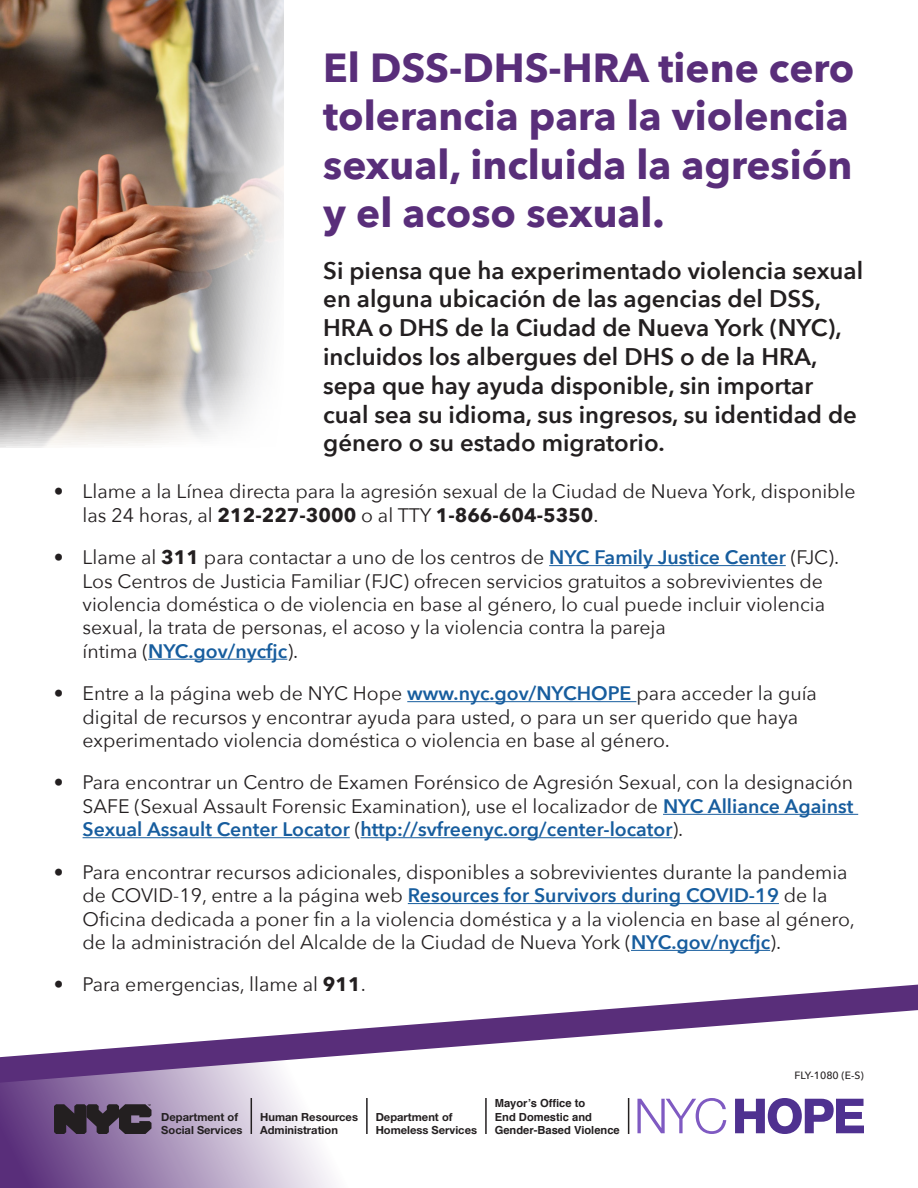
<style>
.page{position:relative;width:918px;height:1188px;background:#fff}
.page>*{position:absolute;margin:0;border:0;box-sizing:border-box;transform-origin:0 0}
.t1{font:700 40.5px/48.6px "Avenir Next";color:#592e7a}
.t2{font:600 24px/28.8px "Avenir Next";color:#231f20}
.t3{font:19.5px/23.4px "Avenir Next";color:#231f20}
.t4{font:700 11.1px/13.4px "Helvetica Neue LT Std";color:#231f20}
.t5{font:700 11.1px/13.4px "Helvetica";color:#231f20}
.t6{font:500 10.5px "Avenir Next";color:#231f20}
.s1{font-weight:700}
.s2{font-weight:600;color:#175d9e}
</style>
<div class="page">
<svg style="left:597px;top:985px;width:321px;height:25px"></svg>
<svg style="left:0;top:1010px;width:918px;height:178px"></svg>
<img style="left:0;top:0;width:284px;height:448px">
<svg style="left:637px;top:1098px;width:89px;height:36px"></svg>
<svg style="left:735px;top:1098px;width:129px;height:36px"></svg>
<hr style="left:485px;top:1098px;width:2px;height:36px;background:#231f20">
<hr style="left:628px;top:1098px;width:1px;height:36px;background:#231f20">
<hr style="left:251px;top:1098px;width:1px;height:36px;background:#231f20">
<svg style="left:54px;top:1104px;width:98px;height:30px;background:#3b323d"></svg>
<hr style="left:366px;top:1098px;width:2px;height:36px;background:#231f20">
<hr style="left:549px;top:565px;width:237px;height:1px;background:#175d9e">
<hr style="left:148px;top:659px;width:139px;height:1px;background:#175d9e">
<hr style="left:407px;top:701px;width:229px;height:1px;background:#175d9e">
<hr style="left:663px;top:814px;width:195px;height:1px;background:#175d9e">
<hr style="left:83px;top:837px;width:267px;height:1px;background:#175d9e">
<hr style="left:361px;top:837px;width:311px;height:1px;background:#175d9e">
<hr style="left:408px;top:903px;width:371px;height:1px;background:#175d9e">
<hr style="left:631px;top:950px;width:139px;height:1px;background:#175d9e">
<p class="t1" style="left:323px;top:42px;width:533px">El DSS-DHS-HRA tiene cero tolerancia para la violencia sexual, incluida la agresión y el acoso sexual.</p>
<p class="t2" style="left:323px;top:255px;width:542px">Si piensa que ha experimentado violencia sexual en alguna ubicación de las agencias del DSS, HRA o DHS de la Ciudad de Nueva York (NYC), incluidos los albergues del DHS o de la HRA, sepa que hay ayuda disponible, sin importar cual sea su idioma, sus ingresos, su identidad de género o su estado migratorio.</p>
<p class="t3" style="left:83px;top:479px;width:775px;text-indent:-29px">• Llame a la Línea directa para la agresión sexual de la Ciudad de Nueva York, disponible las 24 horas, al <span class="s1">212-227-3000</span> o al TTY <span class="s1">1-866-604-5350</span>.</p>
<p class="t3" style="left:83px;top:545px;width:758px;text-indent:-29px">• Llame al <span class="s1">311</span> para contactar a uno de los centros de <span class="s2">NYC Family Justice Center</span> (FJC).<br>Los Centros de Justicia Familiar (FJC) ofrecen servicios gratuitos a sobrevivientes de violencia doméstica o de violencia en base al género, lo cual puede incluir violencia sexual, la trata de personas, el acoso y la violencia contra la pareja<br>íntima (<span class="s2">NYC.gov/nycfjc</span>).</p>
<p class="t3" style="left:83px;top:681px;width:736px;text-indent:-29px">• Entre a la página web de NYC Hope <span class="s2">www.nyc.gov/NYCHOPE</span> para acceder la guía digital de recursos y encontrar ayuda para usted, o para un ser querido que haya experimentado violencia doméstica o violencia en base al género.</p>
<p class="t3" style="left:83px;top:770px;width:772px;text-align:justify;text-indent:-29px">• Para encontrar un Centro de Examen Forénsico de Agresión Sexual, con la designación SAFE (Sexual Assault Forensic Examination), use el localizador de <span class="s2">NYC Alliance Against Sexual Assault Center Locator</span> (<span class="s2">http://svfreenyc.org/center-locator</span>).</p>
<p class="t3" style="left:83px;top:859px;width:774px;text-indent:-29px">• Para encontrar recursos adicionales, disponibles a sobrevivientes durante la pandemia de COVID-19, entre a la página web <span class="s2">Resources for Survivors during COVID-19</span> de la Oficina dedicada a poner fin a la violencia doméstica y a la violencia en base al género, de la administración del Alcalde de la Ciudad de Nueva York (<span class="s2">NYC.gov/nycfjc</span>).</p>
<p class="t3" style="left:54px;top:972px;width:313px">• Para emergencias, llame al <span class="s1">911</span>.</p>
<p class="t4" style="left:161px;top:1110px;width:83px">Department of<br>Social Services</p>
<p class="t4" style="left:260px;top:1110px;width:99px">Human Resources<br>Administration</p>
<p class="t4" style="left:376px;top:1110px;width:103px">Department of<br>Homeless Services</p>
<p class="t5" style="left:495px;top:1097px;width:126px">Mayor’s Office to<br>End Domestic and<br>Gender-Based Violence</p>
<p class="t6" style="left:795px;top:1066px;width:71px">FLY-1080 (E-S)</p>
</div>
